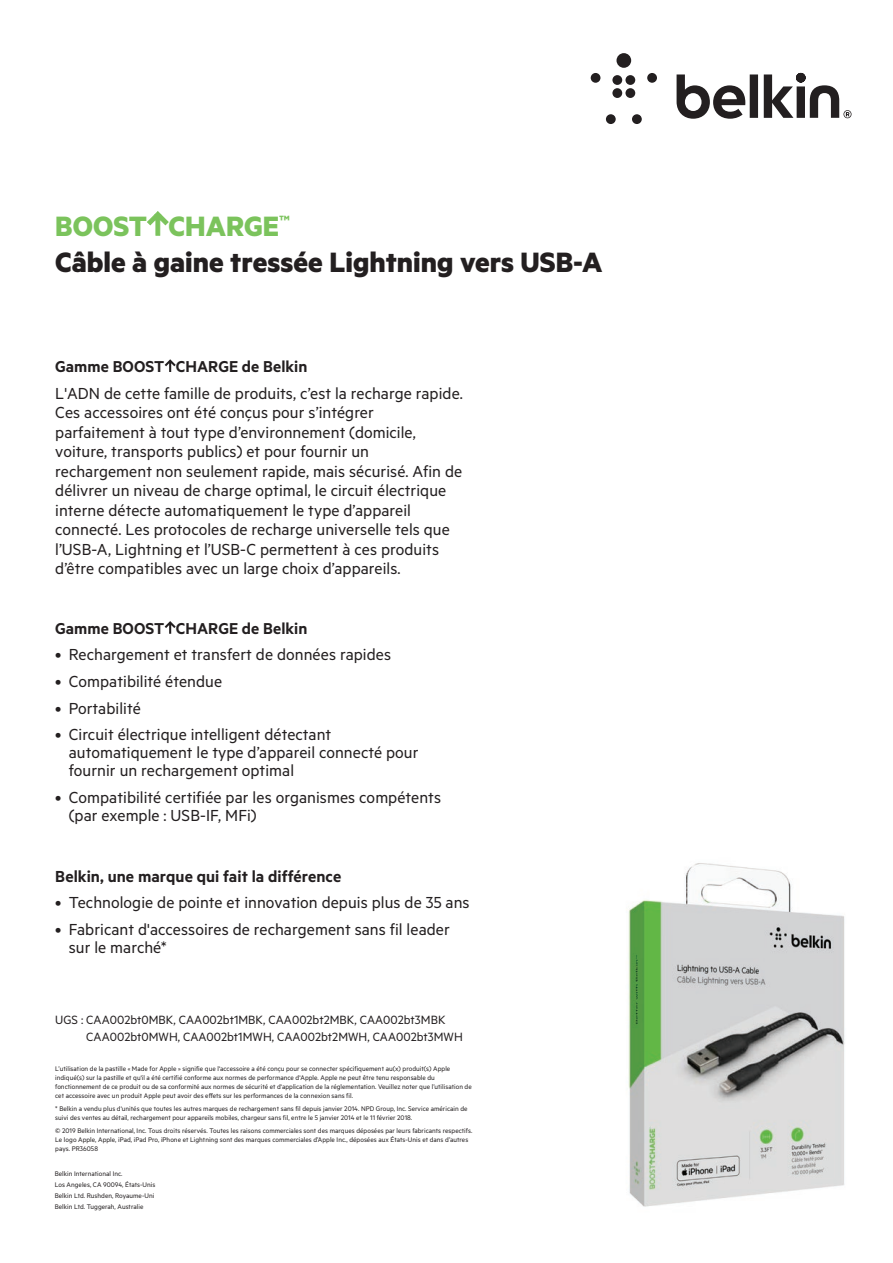
<style>
.page{position:relative;width:893px;height:1263px;background:#fff}
.page>*{position:absolute;margin:0;border:0;box-sizing:border-box;transform-origin:0 0}
.t1{font:700 31.5px/36.5px "Metric";color:#231f20}
.t2{font:18px/19.5px "Metric";letter-spacing:.005em;color:#231f20}
.t3{font:600 18px "Metric";letter-spacing:.005em;color:#231f20}
.t4{font:600 17.7px "Metric";letter-spacing:.005em;color:#231f20}
.t5{font:13.5px/16.2px "Metric";letter-spacing:.005em;color:#231f20}
.t6{font:7.5px/9px "Metric";letter-spacing:.005em;color:#231f20}
.s1{color:#7bc35c}
</style>
<div class="page">
<svg style="left:591px;top:53px;width:260px;height:71px"></svg>
<svg style="left:165px;top:621px;width:11px;height:13px"></svg>
<svg style="left:165px;top:359px;width:11px;height:13px"></svg>
<svg style="left:147px;top:211px;width:22px;height:25px"></svg>
<img style="left:628px;top:863px;width:217px;height:344px">
<h1 class="t1" style="left:55px;top:206px;width:549px"><span class="s1">BOOST CHARGE</span><sup>™<br></sup>Câble à gaine tressée Lightning vers USB-A</h1>
<h3 class="t4" style="left:55px;top:356px;width:254px">Gamme BOOST CHARGE de Belkin</h3>
<p class="t2" style="left:55px;top:383px;width:409px">L'ADN de cette famille de produits, c’est la recharge rapide.<br>Ces accessoires ont été conçus pour s’intégrer parfaitement à tout type d’environnement (domicile, voiture, transports publics) et pour fournir un rechargement non seulement rapide, mais sécurisé. Afin de délivrer un niveau de charge optimal, le circuit électrique interne détecte automatiquement le type d’appareil connecté. Les protocoles de recharge universelle tels que l’USB-A, Lightning et l’USB-C permettent à ces produits d’être compatibles avec un large choix d’appareils.</p>
<h3 class="t4" style="left:55px;top:618px;width:254px">Gamme BOOST CHARGE de Belkin</h3>
<h2 class="t2" style="left:55px;top:644px;width:337px">• Rechargement et transfert de données rapides</h2>
<h2 class="t2" style="left:55px;top:671px;width:168px">• Compatibilité étendue</h2>
<h2 class="t2" style="left:55px;top:698px;width:87px">• Portabilité</h2>
<h2 class="t2" style="left:69px;top:725px;width:351px;line-height:18px;text-indent:-14px">• Circuit électrique intelligent détectant automatiquement le type d’appareil connecté pour fournir un rechargement optimal</h2>
<h2 class="t2" style="left:69px;top:788px;width:374px;line-height:18px;text-indent:-14px">• Compatibilité certifiée par les organismes compétents (par exemple : USB-IF, MFi)</h2>
<h2 class="t3" style="left:55px;top:865px;width:288px">Belkin, une marque qui fait la différence</h2>
<h2 class="t2" style="left:55px;top:892px;width:416px">• Technologie de pointe et innovation depuis plus de 35 ans</h2>
<h2 class="t2" style="left:69px;top:919px;width:383px;line-height:18px;text-indent:-14px">• Fabricant d'accessoires de rechargement sans fil leader sur le marché*</h2>
<h3 class="t5" style="left:86px;top:1011px;width:378px;text-indent:-31px">UGS : CAA002bt0MBK, CAA002bt1MBK, CAA002bt2MBK, CAA002bt3MBK<br>CAA002bt0MWH, CAA002bt1MWH, CAA002bt2MWH, CAA002bt3MWH</h3>
<p class="t6" style="left:55px;top:1064px;width:418px">L’utilisation de la pastille « Made for Apple » signifie que l'accessoire a été conçu pour se connecter spécifiquement au(x) produit(s) Apple indiqué(s) sur la pastille et qu'il a été certifié conforme aux normes de performance d'Apple. Apple ne peut être tenu responsable du fonctionnement de ce produit ou de sa conformité aux normes de sécurité et d'application de la réglementation. Veuillez noter que l’utilisation de cet accessoire avec un produit Apple peut avoir des effets sur les performances de la connexion sans fil.</p>
<p class="t6" style="left:55px;top:1104px;width:414px">* Belkin a vendu plus d'unités que toutes les autres marques de rechargement sans fil depuis janvier 2014. NPD Group, Inc. Service américain de suivi des ventes au détail, rechargement pour appareils mobiles, chargeur sans fil, entre le 5 janvier 2014 et le 11 février 2018.</p>
<p class="t6" style="left:55px;top:1126px;width:419px">© 2019 Belkin International, Inc. Tous droits réservés. Toutes les raisons commerciales sont des marques déposées par leurs fabricants respectifs.<br>Le logo Apple, Apple, iPad, iPad Pro, iPhone et Lightning sont des marques commerciales d’Apple Inc., déposées aux États-Unis et dans d’autres pays. PR36058</p>
<p class="t6" style="left:55px;top:1167px;width:102px;line-height:11.1px">Belkin International Inc.<br>Los Angeles, CA 90094, États-Unis<br>Belkin Ltd. Rushden, Royaume-Uni<br>Belkin Ltd. Tuggerah, Australie</p>
</div>
